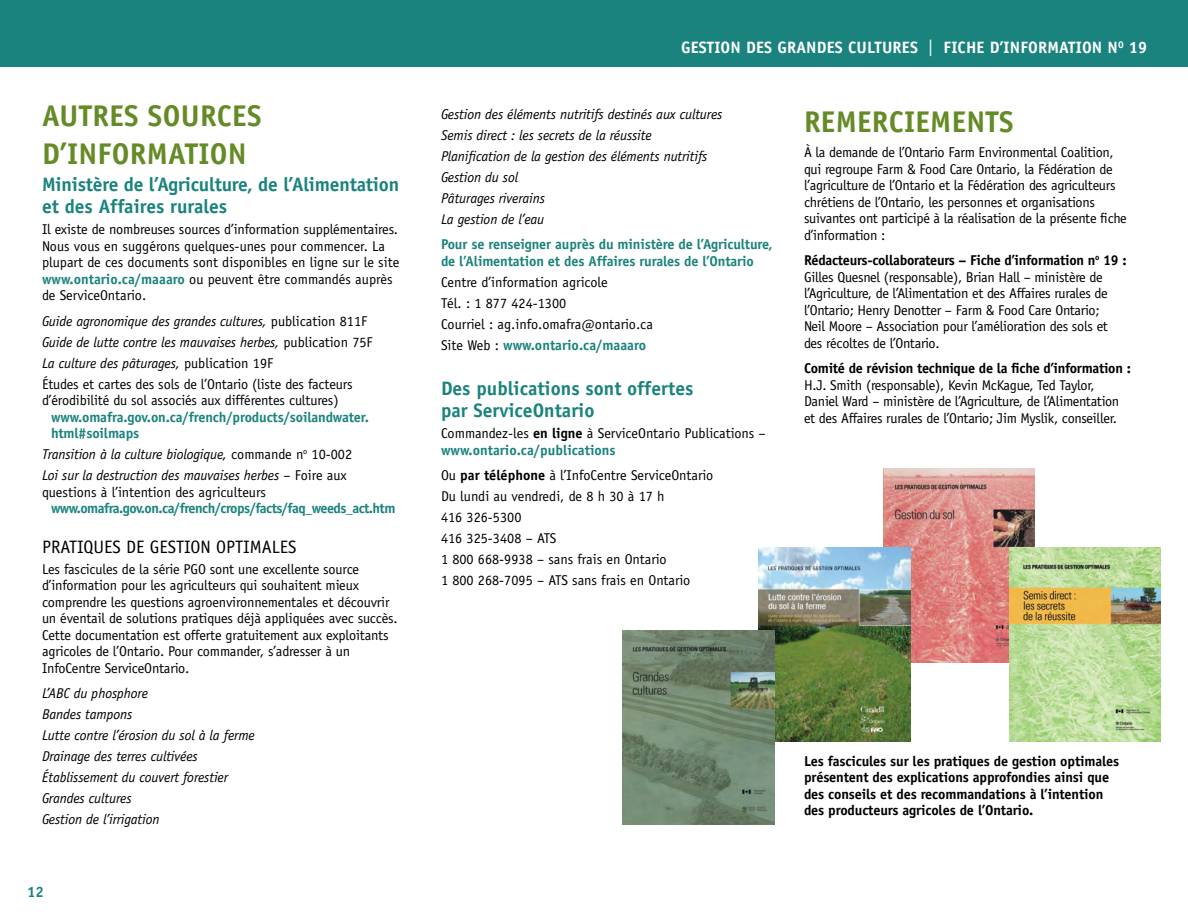
<style>
.page{position:relative;width:1188px;height:918px;background:#fff}
.page>*{position:absolute;margin:0;border:0;box-sizing:border-box;transform-origin:0 0}
.t1{font:700 30px/37.5px "Officina Sans";letter-spacing:.01em;color:#648b26}
.t2{font:700 19.5px/22.5px "Officina Sans";color:#1b837d}
.t3{font:18px "Officina Sans";color:#000}
.t4{font:700 16.5px "Officina Sans";letter-spacing:.01em;color:#fff}
.t5{font:700 15px "Officina Sans";color:#1b837d}
.t6{font:14.25px/16.5px "Officina Sans";letter-spacing:-.02em;color:#000}
.t7{font:italic 14.25px/21px "Officina Sans";letter-spacing:-.01em;color:#000}
.t8{font:14.25px/21px "Officina Sans";color:#000}
.t9{font:700 14.25px/16.5px "Officina Sans";letter-spacing:-.01em;color:#000}
.t10{font:700 14.25px/16.5px "Officina Sans";letter-spacing:-.01em;color:#1b837d}
.t11{font:700 14.25px "Officina Sans";letter-spacing:-.04em;color:#1b837d}
.s1{font-weight:700;color:#1b837d}
.s2{font-style:normal}
.s3{font-weight:400}
.s4{font-weight:700}
</style>
<div class="page">
<div style="left:0;top:0;width:1188px;height:68px;background:#1b837d"></div>
<img style="left:884px;top:468px;width:151px;height:194px">
<img style="left:1010px;top:547px;width:151px;height:194px">
<img style="left:759px;top:547px;width:151px;height:194px">
<img style="left:623px;top:631px;width:151px;height:194px">
<h1 class="t1" style="left:42px;top:97px;width:221px">AUTRES SOURCES<br>D’INFORMATION</h1>
<h2 class="t2" style="left:42px;top:173px;width:359px">Ministère de l’Agriculture, de l’Alimentation et des Affaires rurales</h2>
<p class="t8" style="left:42px;top:221px;width:359px;line-height:16.5px">Il existe de nombreuses sources d’information supplémentaires.<br>Nous vous en suggérons quelques-unes pour commencer. La plupart de ces documents sont disponibles en ligne sur le site <span class="s1">www.ontario.ca/maaaro</span> ou peuvent être commandés auprès de ServiceOntario.</p>
<p class="t7" style="left:42px;top:310px;width:332px">Guide agronomique des grandes cultures, <span class="s2">publication 811F </span>Guide de lutte contre les mauvaises herbes, <span class="s2">publication 75F </span>La culture des pâturages, <span class="s2">publication 19F<br>Études et cartes des sols de l’Ontario (liste des facteurs</span></p>
<p class="t6" style="left:42px;top:392px;width:298px">d’érodibilité du sol associés aux différentes cultures)</p>
<p class="t10" style="left:51px;top:408px;width:319px">www.omafra.gov.on.ca/french/products/soilandwater. html#soilmaps</p>
<p class="t7" style="left:42px;top:444px;width:312px">Transition à la culture biologique, <span class="s2">commande n</span><sup>o</sup> <span class="s2">10-002<br></span>Loi sur la destruction des mauvaises herbes <span class="s2">– Foire aux</span></p>
<p class="t8" style="left:42px;top:481px;width:226px">questions à l’intention des agriculteurs</p>
<p class="t11" style="left:51px;top:499px;width:346px">www.omafra.gov.on.ca/french/crops/facts/faq_weeds_act.htm</p>
<p class="t3" style="left:42px;top:536px;width:256px">PRATIQUES DE GESTION OPTIMALES</p>
<p class="t6" style="left:42px;top:561px;width:357px">Les fascicules de la série PGO sont une excellente source d’information pour les agriculteurs qui souhaitent mieux comprendre les questions agroenvironnementales et découvrir un éventail de solutions pratiques déjà appliquées avec succès.<br>Cette documentation est offerte gratuitement aux exploitants agricoles de l’Ontario. Pour commander, s’adresser à un InfoCentre ServiceOntario.</p>
<p class="t7" style="left:42px;top:683px;width:214px">L’ABC du phosphore<br>Bandes tampons<br>Lutte contre l’érosion du sol à la ferme<br>Drainage des terres cultivées<br>Établissement du couvert forestier<br>Grandes cultures<br>Gestion de l’irrigation</p>
<p class="t5" style="left:27px;top:882px;width:18px">12</p>
<p class="t4" style="left:681px;top:38px;width:468px">GESTION DES GRANDES CULTURES <span class="s3">|</span> FICHE D’INFORMATION N<sup>O</sup> 19</p>
<p class="t7" style="left:441px;top:103px;width:283px">Gestion des éléments nutritifs destinés aux cultures Semis direct : les secrets de la réussite Planification de la gestion des éléments nutritifs Gestion du sol<br>Pâturages riverains<br>La gestion de l’eau</p>
<p class="t10" style="left:441px;top:236px;width:333px">Pour se renseigner auprès du ministère de l’Agriculture, de l’Alimentation et des Affaires rurales de l’Ontario</p>
<p class="t8" style="left:441px;top:271px;width:213px">Centre d’information agricole<br>Tél. : 1 877 424-1300<br>Courriel : ag.info.omafra@ontario.ca<br>Site Web : <span class="s1">www.ontario.ca/maaaro</span></p>
<h2 class="t2" style="left:441px;top:377px;width:254px">Des publications sont offertes par ServiceOntario</h2>
<p class="t8" style="left:441px;top:425px;width:326px;line-height:16.5px">Commandez-les <span class="s4">en ligne</span> à ServiceOntario Publications – <span class="s1">www.ontario.ca/publications</span></p>
<p class="t8" style="left:441px;top:465px;width:274px">Ou <span class="s4">par téléphone</span> à l’InfoCentre ServiceOntario<br>Du lundi au vendredi, de 8 h 30 à 17 h<br>416 326-5300<br>416 325-3408 – ATS<br>1 800 668-9938 – sans frais en Ontario<br>1 800 268-7095 – ATS sans frais en Ontario</p>
<h1 class="t1" style="left:804px;top:102px;width:211px">REMERCIEMENTS</h1>
<p class="t6" style="left:804px;top:144px;width:324px">À la demande de l’Ontario Farm Environmental Coalition, qui regroupe Farm &amp; Food Care Ontario, la Fédération de l’agriculture de l’Ontario et la Fédération des agriculteurs chrétiens de l’Ontario, les personnes et organisations suivantes ont participé à la réalisation de la présente fiche d’information :</p>
<p class="t6" style="left:804px;top:252px;width:324px"><span class="s4">Rédacteurs-collaborateurs – Fiche d’information n</span><sup>o</sup> <span class="s4">19 :<br></span>Gilles Quesnel (responsable), Brian Hall – ministère de l’Agriculture, de l’Alimentation et des Affaires rurales de l’Ontario; Henry Denotter – Farm &amp; Food Care Ontario;<br>Neil Moore – Association pour l’amélioration des sols et des récoltes de l’Ontario.</p>
<p class="t9" style="left:804px;top:360px;width:328px">Comité de révision technique de la fiche d’information :</p>
<p class="t6" style="left:804px;top:377px;width:317px">H.J. Smith (responsable), Kevin McKague, Ted Taylor,<br>Daniel Ward – ministère de l’Agriculture, de l’Alimentation et des Affaires rurales de l’Ontario; Jim Myslik, conseiller.</p>
<p class="t9" style="left:804px;top:753px;width:317px">Les fascicules sur les pratiques de gestion optimales présentent des explications approfondies ainsi que des conseils et des recommandations à l’intention des producteurs agricoles de l’Ontario.</p>
</div>
